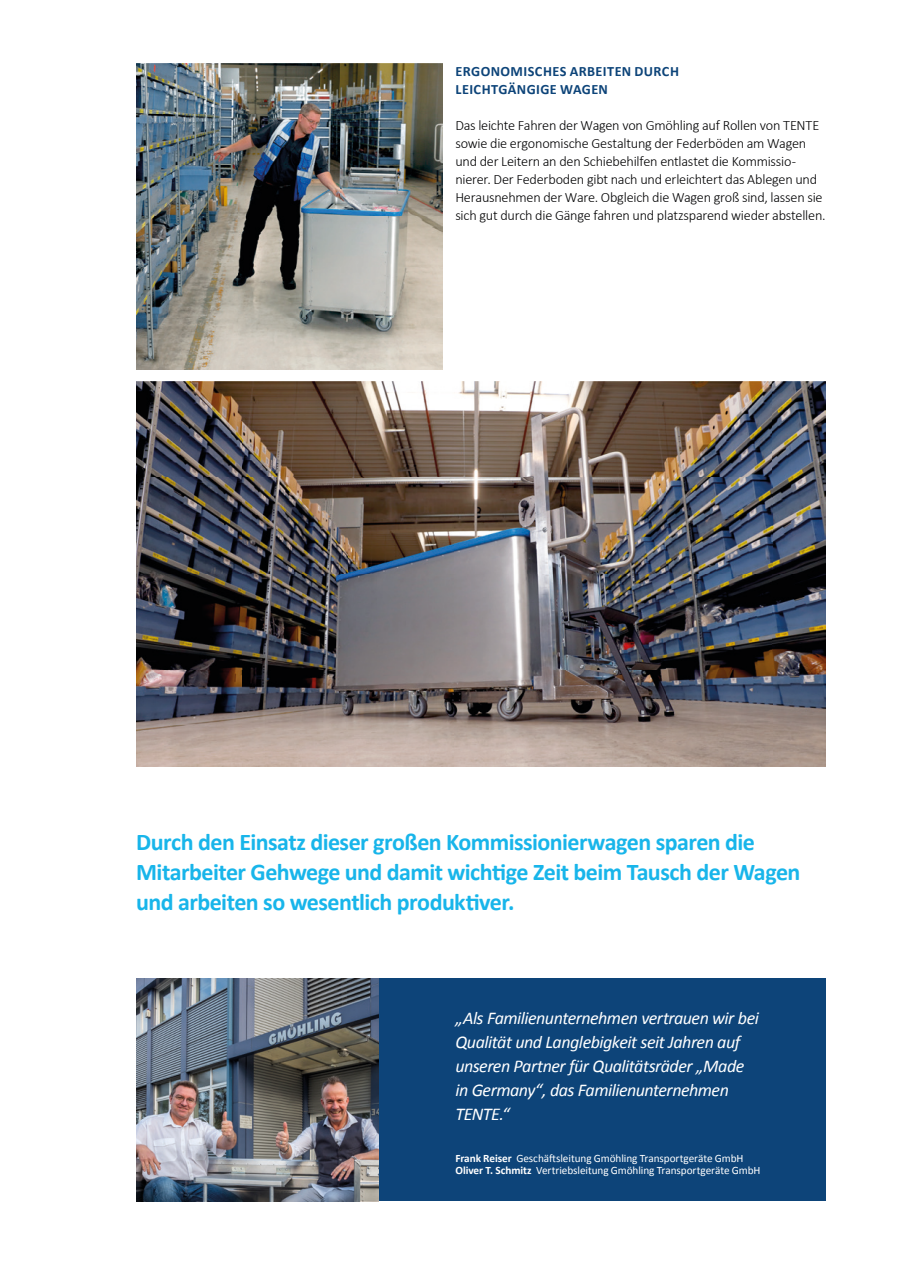
<style>
.page{position:relative;width:898px;height:1263px;background:#fff}
.page>*{position:absolute;margin:0;border:0;box-sizing:border-box;transform-origin:0 0}
.t1{font:700 24px/30px "Calibri";letter-spacing:-.025em;color:#18b5ea}
.t2{font:italic 18px/24px "Calibri";letter-spacing:-.025em;color:#fff}
.t3{font:300 14.25px/18px "Calibri";letter-spacing:-.02em;color:#020203}
.t4{font:700 14.25px/18px "Calibri";letter-spacing:.03em;color:#0d4479}
.t5{font:11.25px/12px "Calibri";letter-spacing:-.01em;color:#fff}
.s1{font-weight:700}
</style>
<div class="page">
<img style="left:136px;top:64px;width:306px;height:306px">
<img style="left:136px;top:382px;width:689px;height:385px">
<img style="left:136px;top:978px;width:242px;height:223px">
<div style="left:378px;top:978px;width:447px;height:223px;background:#0d4479"></div>
<p class="t4" style="left:455px;top:62px;width:225px">ERGONOMISCHES ARBEITEN DURCH<br>LEICHTGÄNGIGE WAGEN</p>
<p class="t3" style="left:455px;top:115px;width:371px">Das leichte Fahren der Wagen von Gmöhling auf Rollen von TENTE sowie die ergonomische Gestaltung der Federböden am Wagen und der Leitern an den Schiebehilfen entlastet die Kommissio&shy;nierer. Der Federboden gibt nach und erleichtert das Ablegen und Herausnehmen der Ware. Obgleich die Wagen groß sind, lassen sie sich gut durch die Gänge fahren und platzsparend wieder abstellen.</p>
<h1 class="t1" style="left:136px;top:827px;width:665px">Durch den Einsatz dieser großen Kommissionierwagen sparen die<br>Mitarbeiter Gehwege und damit wichtige Zeit beim Tausch der Wagen und arbeiten so wesentlich produktiver.</h1>
<p class="t2" style="left:455px;top:1005px;width:305px">„Als Familienunternehmen vertrauen wir bei Qualität und Langlebigkeit seit Jahren auf unseren Partner für Qualitätsräder „Made in Germany“, das Familienunternehmen TENTE.“</p>
<p class="t5" style="left:455px;top:1152px;width:306px"><span class="s1">Frank Reiser</span> Geschäftsleitung Gmöhling Transportgeräte GmbH<br><span class="s1">Oliver T. Schmitz</span> Vertriebsleitung Gmöhling Transportgeräte GmbH</p>
</div>
